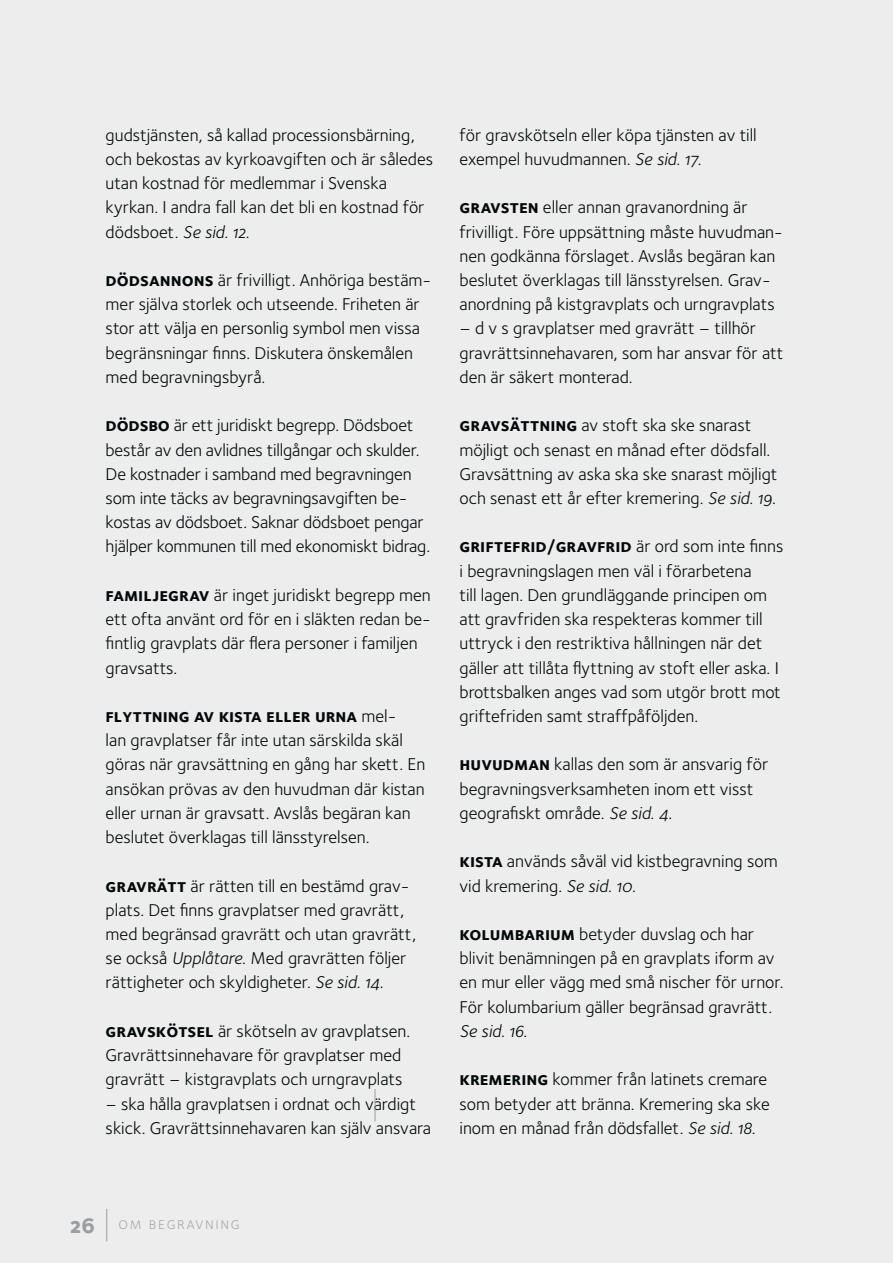
<style>
.page{position:relative;width:893px;height:1263px;background:#ededed}
.page>*{position:absolute;margin:0;border:0;box-sizing:border-box;transform-origin:0 0}
.t1{font:18.6px "Foundry Sterling Bold Expert";color:#040809}
.t2{font:17.7px/24.2px "Foundry Sterling";color:#040809}
.t3{font:17.7px "Foundry Sterling Book Italic OSF";color:#040809}
.t4{font:16.8px "Foundry Sterling Light Expert";letter-spacing:.1em;color:#9c9d9f}
.t5{font:16.8px "Foundry Sterling Book Expert";color:#9c9d9f}
.s1{font-family:"Foundry Sterling Book Italic OSF"}
.s2{font-family:"Foundry Sterling Bold Expert";font-size:18.6px}
.s3{font-family:"Foundry Sterling";font-size:17.7px}
.s4{font-family:"Foundry Sterling Extra Bold OSF";font-size:22.35px}
</style>
<div class="page">
<hr style="left:375px;top:1089px;width:1px;height:32px;background:#9c9d9f">
<hr style="left:106px;top:1209px;width:1px;height:32px;background:#9c9d9f">
<p class="t2" style="left:106px;top:124px;width:329px">gudstjänsten, så kallad processionsbärning, och bekostas av kyrkoavgiften och är således utan kostnad för medlemmar i Svenska kyrkan. I andra fall kan det bli en kostnad för dödsboet. <span class="s1">Se sid. 12.</span></p>
<p class="t2" style="left:106px;top:269px;width:327px"><span class="s2">dödsannons</span> är frivilligt. Anhöriga bestäm&shy;mer själva storlek och utseende. Friheten är stor att välja en personlig symbol men vissa begränsningar finns. Diskutera önskemålen med begravningsbyrå.</p>
<p class="t2" style="left:106px;top:414px;width:326px"><span class="s2">dödsbo</span> är ett juridiskt begrepp. Dödsboet består av den avlidnes tillgångar och skulder.<br>De kostnader i samband med begravningen som inte täcks av begravningsavgiften be&shy;kostas av dödsboet. Saknar dödsboet pengar hjälper kommunen till med ekonomiskt bidrag.</p>
<p class="t2" style="left:106px;top:584px;width:327px"><span class="s2">familjegrav</span> är inget juridiskt begrepp men ett ofta använt ord för en i släkten redan be&shy;fintlig gravplats där flera personer i familjen gravsatts.</p>
<p class="t1" style="left:106px;top:705px;width:292px">flyttning av kista eller urna <span class="s3">mel-</span></p>
<p class="t2" style="left:106px;top:729px;width:321px">lan gravplatser får inte utan särskilda skäl göras när gravsättning en gång har skett. En ansökan prövas av den huvudman där kistan eller urnan är gravsatt. Avslås begäran kan beslutet överklagas till länsstyrelsen.</p>
<p class="t2" style="left:106px;top:874px;width:312px"><span class="s2">gravrätt</span> är rätten till en bestämd grav&shy;plats. Det finns gravplatser med gravrätt, med begränsad gravrätt och utan gravrätt, se också <span class="s1">Upplåtare.</span> Med gravrätten följer rättigheter och skyldigheter. <span class="s1">Se sid. 14.</span></p>
<p class="t2" style="left:106px;top:1020px;width:306px"><span class="s2">gravskötsel</span> är skötseln av gravplatsen.<br>Gravrättsinnehavare för gravplatser med gravrätt – kistgravplats och urngravplats</p>
<p class="t2" style="left:106px;top:1092px;width:327px">– ska hålla gravplatsen i ordnat och värdigt skick. Gravrättsinnehavaren kan själv ansvara</p>
<p class="t2" style="left:459px;top:124px;width:299px">för gravskötseln eller köpa tjänsten av till exempel huvudmannen. <span class="s1">Se sid. 17.</span></p>
<p class="t2" style="left:459px;top:196px;width:325px"><span class="s2">gravsten</span> eller annan gravanordning är frivilligt. Före uppsättning måste huvudman&shy;nen godkänna förslaget. Avslås begäran kan beslutet överklagas till länsstyrelsen. Grav&shy;anordning på kistgravplats och urngravplats</p>
<p class="t2" style="left:459px;top:317px;width:325px">– d v s gravplatser med gravrätt – tillhör gravrättsinnehavaren, som har ansvar för att den är säkert monterad.</p>
<p class="t2" style="left:459px;top:414px;width:319px"><span class="s2">gravsättning</span> av stoft ska ske snarast möjligt och senast en månad efter dödsfall.<br>Gravsättning av aska ska ske snarast möjligt och senast ett år efter kremering. <span class="s1">Se sid. 19.</span></p>
<p class="t1" style="left:459px;top:535px;width:325px">griftefrid/gravfrid <span class="s3">är ord som inte finns</span></p>
<p class="t2" style="left:459px;top:559px;width:323px">i begravningslagen men väl i förarbetena<br>till lagen. Den grundläggande principen om att gravfriden ska respekteras kommer till uttryck i den restriktiva hållningen när det gäller att tillåta flyttning av stoft eller aska. I brottsbalken anges vad som utgör brott mot griftefriden samt straffpåföljden.</p>
<p class="t2" style="left:459px;top:753px;width:310px"><span class="s2">huvudman</span> kallas den som är ansvarig för begravningsverksamheten inom ett visst geografiskt område. <span class="s1">Se sid. 4.</span></p>
<p class="t2" style="left:459px;top:850px;width:320px"><span class="s2">kista</span> används såväl vid kistbegravning som vid kremering. <span class="s1">Se sid. 10.</span></p>
<p class="t2" style="left:459px;top:923px;width:326px"><span class="s2">kolumbarium</span> betyder duvslag och har blivit benämningen på en gravplats iform av en mur eller vägg med små nischer för urnor.<br>För kolumbarium gäller begränsad gravrätt.</p>
<p class="t3" style="left:459px;top:1024px;width:69px">Se sid. 16.</p>
<p class="t2" style="left:459px;top:1068px;width:312px"><span class="s2">kremering</span> kommer från latinets cremare som betyder att bränna. Kremering ska ske inom en månad från dödsfallet. <span class="s1">Se sid. 18.</span></p>
<p class="t4" style="left:70px;top:1214px;width:171px"><span class="s4">26</span> om begravning</p>
<p class="t5" style="left:207px;top:1214px;width:37px">ning</p>
</div>
